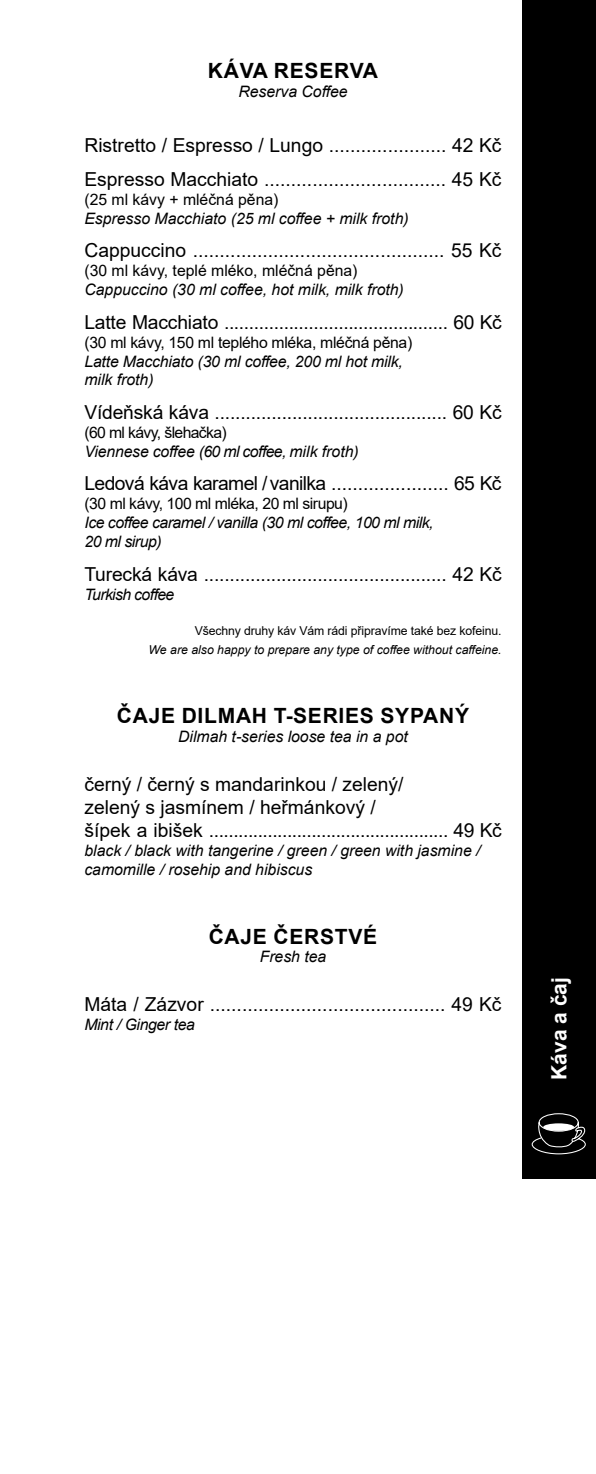
<style>
.page{position:relative;width:596px;height:1474px;background:#fff}
.page>*{position:absolute;margin:0;border:0;box-sizing:border-box;transform-origin:0 0}
.t1{font:700 21px "Arial";letter-spacing:.035em;color:#000}
.t2{font:700 21px "Arial";color:#fff}
.t3{font:19.25px/23.1px "Arial";color:#000}
.t4{font:19.25px "Arial";letter-spacing:-.03em;color:#000}
.t5{font:italic 15.75px/18.9px "Arial";color:#000}
.t6{font:15.75px "Arial";letter-spacing:-.02em;color:#000}
.t7{font:italic 15.75px/18.9px "Arial";letter-spacing:-.03em;color:#000}
.t8{font:15.75px "Arial";color:#000}
.t9{font:15.75px "Arial";letter-spacing:-.04em;color:#000}
.t10{font:italic 15.75px "Arial";letter-spacing:-.025em;color:#000}
.t11{font:italic 15.75px "Arial";letter-spacing:-.04em;color:#000}
.t12{font:italic 12.25px "Arial";color:#000}
.t13{font:12.25px "Arial";letter-spacing:-.01em;color:#000}
</style>
<div class="page">
<div style="left:521px;top:0;width:74px;height:1178px;background:#000"></div>
<svg style="left:531px;top:1113px;width:55px;height:41px"></svg>
<div style="left:543px;top:1123px;width:30px;height:7px;background:#fff;border-radius:50%"></div>
<p class="t1" style="left:208px;top:56px;width:171px">KÁVA RESERVA</p>
<p class="t5" style="left:238px;top:82px;width:111px">Reserva Coffee</p>
<p class="t3" style="left:84px;top:128px;width:418px;line-height:33.6px">Ristretto / Espresso / Lungo ...................... 42 Kč<br>Espresso Macchiato .................................. 45 Kč</p>
<p class="t8" style="left:84px;top:188px;width:195px">(25 ml kávy + mléčná pěna)</p>
<p class="t5" style="left:84px;top:209px;width:325px">Espresso Macchiato (25 ml coffee + milk froth)</p>
<p class="t3" style="left:84px;top:239px;width:418px">Cappuccino ............................................... 55 Kč</p>
<p class="t8" style="left:84px;top:260px;width:274px">(30 ml kávy, teplé mléko, mléčná pěna)</p>
<p class="t5" style="left:84px;top:280px;width:321px">Cappuccino (30 ml coffee, hot milk, milk froth)</p>
<p class="t3" style="left:84px;top:310px;width:418px">Latte Macchiato ............................................. 60 Kč</p>
<p class="t6" style="left:84px;top:331px;width:329px">(30 ml kávy, 150 ml teplého mléka, mléčná pěna)</p>
<p class="t5" style="left:84px;top:352px;width:320px">Latte Macchiato (30 ml coffee, 200 ml hot milk, milk froth)</p>
<p class="t3" style="left:84px;top:400px;width:418px">Vídeňská káva ............................................. 60 Kč</p>
<p class="t9" style="left:84px;top:421px;width:144px">(60 ml kávy, šlehačka)</p>
<p class="t5" style="left:84px;top:442px;width:275px">Viennese coffee (60 ml coffee, milk froth)</p>
<p class="t4" style="left:84px;top:470px;width:418px">Ledová káva karamel / vanilka ...................... 65 Kč</p>
<p class="t6" style="left:84px;top:493px;width:265px">(30 ml kávy, 100 ml mléka, 20 ml sirupu)</p>
<p class="t7" style="left:84px;top:513px;width:350px">Ice coffee caramel / vanilla (30 ml coffee, 100 ml milk,<br>20 ml sirup)</p>
<p class="t3" style="left:84px;top:562px;width:418px">Turecká káva ............................................... 42 Kč</p>
<p class="t11" style="left:84px;top:584px;width:91px">Turkish coffee</p>
<p class="t13" style="left:194px;top:622px;width:308px">Všechny druhy káv Vám rádi připravíme také bez kofeinu.</p>
<p class="t12" style="left:148px;top:642px;width:354px">We are also happy to prepare any type of coffee without caffeine.</p>
<p class="t1" style="left:117px;top:701px;width:353px">ČAJE DILMAH T-SERIES SYPANÝ</p>
<p class="t5" style="left:178px;top:727px;width:231px">Dilmah t-series loose tea in a pot</p>
<p class="t3" style="left:84px;top:772px;width:418px">černý / černý s mandarinkou / zelený/<br>zelený s jasmínem / heřmánkový /<br>šípek a ibišek ................................................. 49 Kč</p>
<p class="t5" style="left:84px;top:841px;width:397px">black / black with tangerine / green / green with jasmine / camomille / rosehip and hibiscus</p>
<p class="t1" style="left:208px;top:921px;width:170px">ČAJE ČERSTVÉ</p>
<p class="t5" style="left:259px;top:947px;width:68px">Fresh tea</p>
<p class="t3" style="left:84px;top:992px;width:418px">Máta / Zázvor ............................................ 49 Kč</p>
<p class="t10" style="left:84px;top:1014px;width:112px">Mint / Ginger tea</p>
<p class="t2" style="left:544px;top:1079px;width:105px;rotate:-90deg">Káva a čaj</p>
</div>
